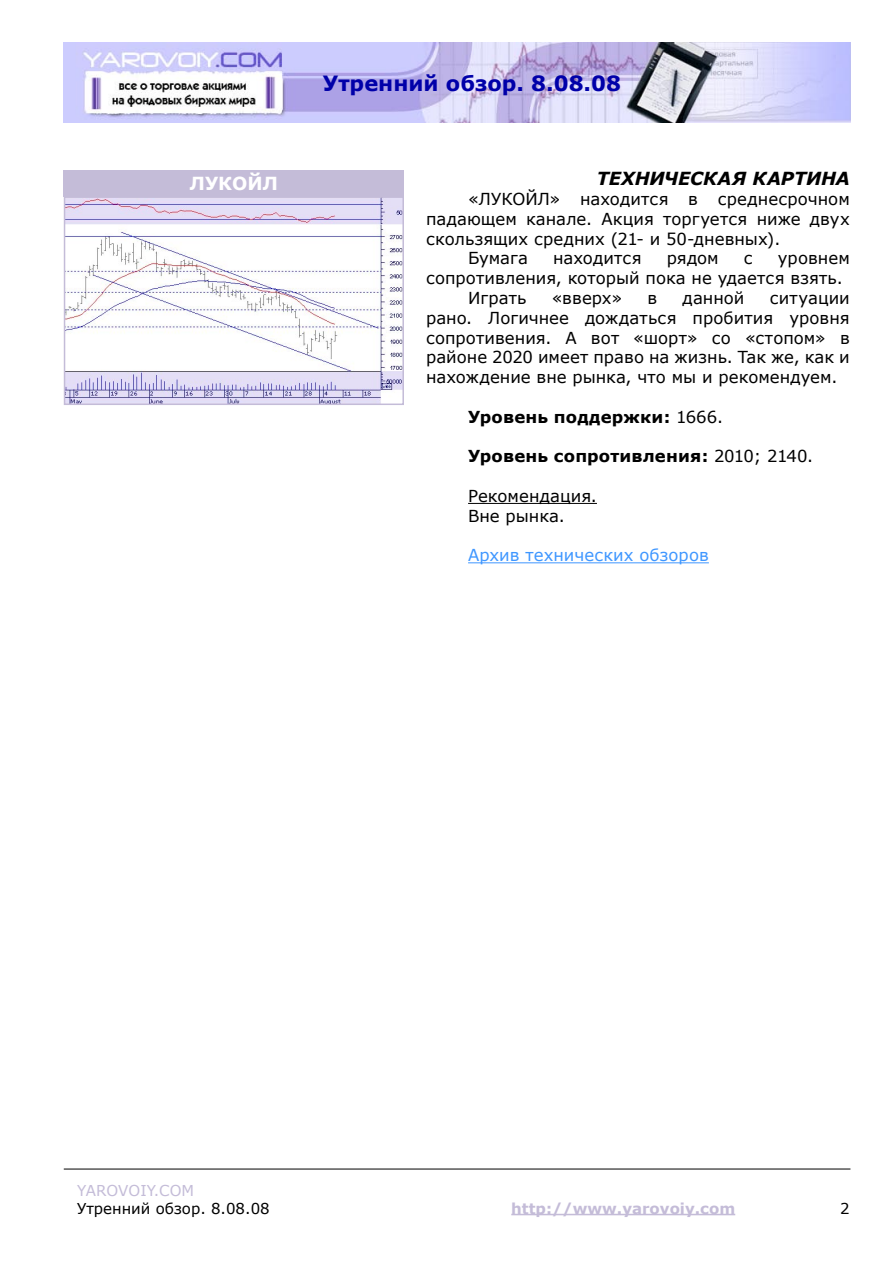
<style>
.page{position:relative;width:893px;height:1263px;background:#fff}
.page>*{position:absolute;margin:0;border:0;box-sizing:border-box;transform-origin:0 0}
.t1{font:700 21px "Verdana";color:#0000a9}
.t2{font:italic 700 18px "Verdana";letter-spacing:-.015em;color:#000}
.t3{font:700 18px "Verdana";color:#fff}
.t4{font:16.5px/19.8px "Verdana";color:#000;text-align:justify}
.t5{font:700 16.5px "Verdana";letter-spacing:.01em;color:#000}
.t6{font:16.5px "Verdana";letter-spacing:.005em;color:#3f97ff}
.t7{font:700 15px "Verdana";color:#c4bcd8}
.t8{font:15px "Verdana";color:#000}
.t9{font:15px "Verdana";color:#c4bcd8}
.s1{font-weight:400}
</style>
<div class="page">
<hr style="left:468px;top:503px;width:129px;height:1px;background:#000">
<hr style="left:468px;top:562px;width:241px;height:1px;background:#3f97ff">
<div style="left:64px;top:170px;width:340px;height:26px;background:#c4bcd8"></div>
<hr style="left:64px;top:1168px;width:786px;height:1px;background:#000">
<hr style="left:511px;top:1214px;width:224px;height:1px;background:#c4bcd8">
<img style="left:64px;top:43px;width:786px;height:80px">
<img style="left:67px;top:199px;width:334px;height:203px">
<div style="left:64px;top:196px;width:340px;height:209px;border:2px solid #c4bcd8"></div>
<p class="t3" style="left:190px;top:172px;width:90px">ЛУКОЙЛ</p>
<p class="t1" style="left:323px;top:70px;width:300px">Утренний обзор. 8.08.08</p>
<p class="t2" style="left:597px;top:167px;width:254px">ТЕХНИЧЕСКАЯ КАРТИНА</p>
<p class="t4" style="left:468px;top:188px;width:383px">«ЛУКОЙЛ» находится в среднесрочном</p>
<p class="t4" style="left:426px;top:208px;width:425px">падающем канале. Акция торгуется ниже двух</p>
<p class="t4" style="left:426px;top:228px;width:356px">скользящих средних (21- и 50-дневных).</p>
<p class="t4" style="left:468px;top:248px;width:61px">Бумага</p>
<p class="t4" style="left:553px;top:248px;width:90px">находится</p>
<p class="t4" style="left:667px;top:248px;width:54px">рядом</p>
<p class="t4" style="left:744px;top:248px;width:10px">с</p>
<p class="t4" style="left:778px;top:248px;width:74px">уровнем</p>
<p class="t4" style="left:426px;top:268px;width:418px">сопротивления, который пока не удается взять.</p>
<p class="t4" style="left:468px;top:287px;width:60px">Играть</p>
<p class="t4" style="left:552px;top:287px;width:72px">«вверх»</p>
<p class="t4" style="left:648px;top:287px;width:11px">в</p>
<p class="t4" style="left:683px;top:287px;width:63px">данной</p>
<p class="t4" style="left:426px;top:287px;width:425px;text-indent:344px">ситуации рано. Логичнее дождаться пробития уровня сопротивения. А вот «шорт» со «стопом» в районе 2020 имеет право на жизнь. Так же, как и нахождение вне рынка, что мы и рекомендуем.</p>
<p class="t5" style="left:468px;top:406px;width:256px">Уровень поддержки: <span class="s1">1666.</span></p>
<p class="t5" style="left:468px;top:446px;width:346px">Уровень сопротивления: <span class="s1">2010; 2140.</span></p>
<p class="t4" style="left:468px;top:485px;width:130px">Рекомендация.<br>Вне рынка.</p>
<p class="t6" style="left:468px;top:545px;width:242px">Архив технических обзоров</p>
<p class="t9" style="left:77px;top:1181px;width:118px">YAROVOIY.COM</p>
<p class="t8" style="left:77px;top:1199px;width:194px">Утренний обзор. 8.08.08</p>
<p class="t7" style="left:511px;top:1198px;width:225px">http://www.yarovoiy.com</p>
<p class="t8" style="left:840px;top:1198px;width:11px">2</p>
</div>
